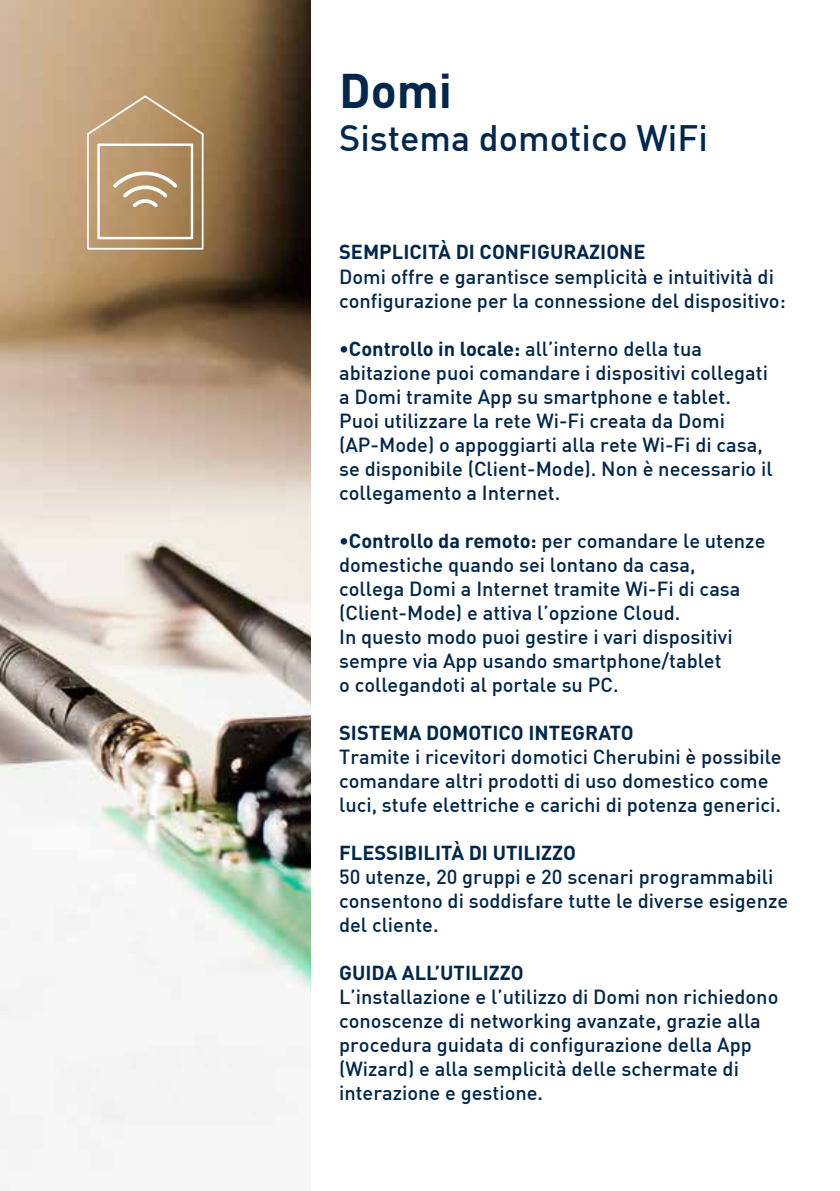
<style>
.page{position:relative;width:840px;height:1191px;background:#fff}
.page>*{position:absolute;margin:0;border:0;box-sizing:border-box;transform-origin:0 0}
.t1{font:700 48px "DIN";color:#00274d}
.t2{font:500 36px "DIN";color:#00274d}
.t3{font:500 20px/24px "DIN";color:#00274d}
.t4{font:700 20px "DIN";color:#00274d}
.s1{font-weight:700}
</style>
<div class="page">
<img style="left:0;top:0;width:310px;height:1124px">
<svg style="left:86px;top:94px;width:118px;height:156px;background:#bd9e77"></svg>
<h1 class="t1" style="left:339px;top:59px;width:114px">Domi</h1>
<h2 class="t2" style="left:339px;top:115px;width:370px">Sistema domotico WiFi</h2>
<p class="t4" style="left:339px;top:239px;width:308px">SEMPLICITÀ DI CONFIGURAZIONE</p>
<p class="t3" style="left:339px;top:264px;width:448px">Domi offre e garantisce semplicità e intuitività di configurazione per la connessione del dispositivo:</p>
<p class="t3" style="left:339px;top:336px;width:435px"><span class="s1">•Controllo in locale:</span> all’interno della tua abitazione puoi comandare i dispositivi collegati a Domi tramite App su smartphone e tablet.<br>Puoi utilizzare la rete Wi-Fi creata da Domi (AP-Mode) o appoggiarti alla rete Wi-Fi di casa, se disponibile (Client-Mode). Non è necessario il collegamento a Internet.</p>
<p class="t3" style="left:339px;top:528px;width:427px"><span class="s1">•Controllo da remoto:</span> per comandare le utenze domestiche quando sei lontano da casa, collega Domi a Internet tramite Wi-Fi di casa (Client-Mode) e attiva l’opzione Cloud.<br>In questo modo puoi gestire i vari dispositivi sempre via App usando smartphone/tablet<br>o collegandoti al portale su PC.</p>
<p class="t4" style="left:339px;top:719px;width:296px">SISTEMA DOMOTICO INTEGRATO</p>
<p class="t3" style="left:339px;top:744px;width:444px">Tramite i ricevitori domotici Cherubini è possibile comandare altri prodotti di uso domestico come luci, stufe elettriche e carichi di potenza generici.</p>
<p class="t4" style="left:339px;top:839px;width:238px">FLESSIBILITÀ DI UTILIZZO</p>
<p class="t3" style="left:339px;top:864px;width:450px">50 utenze, 20 gruppi e 20 scenari programmabili consentono di soddisfare tutte le diverse esigenze del cliente.</p>
<p class="t4" style="left:339px;top:959px;width:186px">GUIDA ALL’UTILIZZO</p>
<p class="t3" style="left:339px;top:984px;width:440px">L’installazione e l’utilizzo di Domi non richiedono conoscenze di networking avanzate, grazie alla procedura guidata di configurazione della App (Wizard) e alla semplicità delle schermate di interazione e gestione.</p>
</div>
